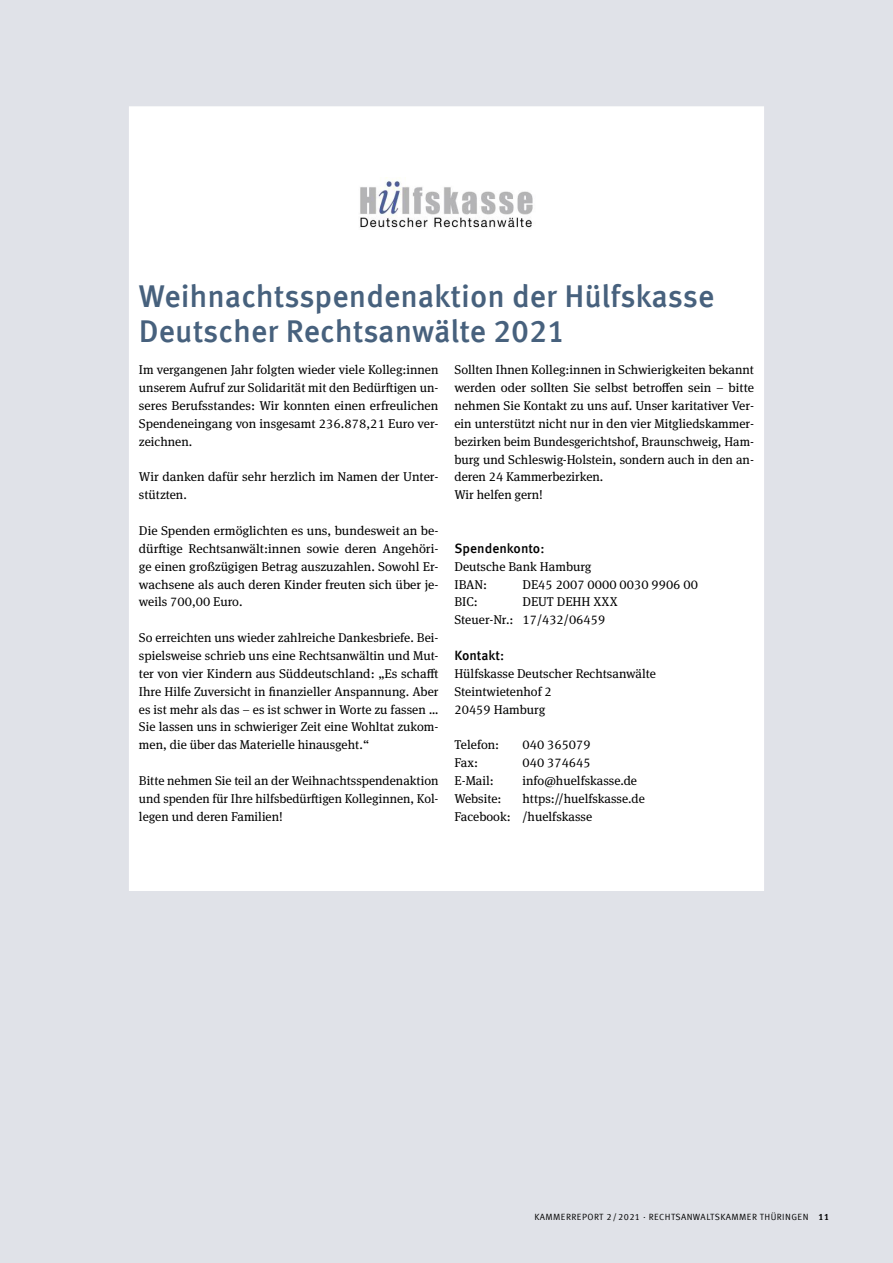
<style>
.page{position:relative;width:893px;height:1263px;background:#e0e2e8}
.page>*{position:absolute;margin:0;border:0;box-sizing:border-box;transform-origin:0 0}
.h2_default{font:500 31.5px/34.8px "Meta Offc";color:#47617d}
.h4_default{font:500 13.5px "Meta Offc";color:#000}
.p_left{font:12.75px/17.9px "Meta Serif OT";color:#000;text-align:justify}
.t1{font:9px "Meta Offc Norm";letter-spacing:.05em;color:#000}
.s1{font-family:"Meta Offc";font-weight:700}
</style>
<div class="page">
<div style="left:129px;top:107px;width:634px;height:783px;background:#fff"></div>
<img style="left:359px;top:181px;width:174px;height:47px">
<p class="h2_default" style="left:139px;top:280px;width:577px">Weihnachtsspendenaktion der Hülfskasse<br>Deutscher Rechtsanwälte 2021</p>
<p class="p_left" style="left:139px;top:361px;width:301px">Im vergangenen Jahr folgten wieder viele Kolleg:innen unserem Aufruf zur Solidarität mit den Bedürftigen un&shy;seres Berufsstandes: Wir konnten einen erfreulichen Spendeneingang von insgesamt 236.878,21 Euro ver&shy;zeichnen.</p>
<p class="p_left" style="left:139px;top:468px;width:301px">Wir danken dafür sehr herzlich im Namen der Unter&shy;stützten.</p>
<p class="p_left" style="left:139px;top:522px;width:301px">Die Spenden ermöglichten es uns, bundesweit an be&shy;dürftige Rechtsanwält:innen sowie deren Angehöri&shy;ge einen großzügigen Betrag auszuzahlen. Sowohl Er&shy;wachsene als auch deren Kinder freuten sich über je&shy;weils 700,00 Euro.</p>
<p class="p_left" style="left:139px;top:629px;width:301px">So erreichten uns wieder zahlreiche Dankesbriefe. Bei&shy;spielsweise schrieb uns eine Rechtsanwältin und Mut&shy;ter von vier Kindern aus Süddeutschland: „Es schafft Ihre Hilfe Zuversicht in finanzieller Anspannung. Aber es ist mehr als das – es ist schwer in Worte zu fassen … Sie lassen uns in schwieriger Zeit eine Wohltat zukom&shy;men, die über das Materielle hinausgeht.“</p>
<p class="p_left" style="left:139px;top:772px;width:301px">Bitte nehmen Sie teil an der Weihnachtsspendenaktion und spenden für Ihre hilfsbedürftigen Kolleginnen, Kol&shy;legen und deren Familien!</p>
<p class="p_left" style="left:454px;top:361px;width:301px">Sollten Ihnen Kolleg:innen in Schwierigkeiten bekannt werden oder sollten Sie selbst betroffen sein – bitte nehmen Sie Kontakt zu uns auf. Unser karitativer Ver&shy;ein unterstützt nicht nur in den vier Mitgliedskammer&shy;bezirken beim Bundesgerichtshof, Braunschweig, Ham&shy;burg und Schleswig-Holstein, sondern auch in den an&shy;deren 24 Kammerbezirken.</p>
<p class="p_left" style="left:454px;top:486px;width:90px">Wir helfen gern!</p>
<p class="h4_default" style="left:454px;top:540px;width:92px">Spendenkonto:</p>
<p class="p_left" style="left:454px;top:557px;width:139px">Deutsche Bank Hamburg</p>
<p class="p_left" style="left:454px;top:575px;width:34px">IBAN:</p>
<p class="p_left" style="left:522px;top:575px;width:177px">DE45 2007 0000 0030 9906 00</p>
<p class="p_left" style="left:454px;top:593px;width:25px">BIC:</p>
<p class="p_left" style="left:522px;top:593px;width:97px">DEUT DEHH XXX</p>
<p class="p_left" style="left:454px;top:611px;width:152px">Steuer-Nr.: 17/432/06459</p>
<p class="h4_default" style="left:454px;top:647px;width:51px">Kontakt:</p>
<p class="p_left" style="left:454px;top:664px;width:203px">Hülfskasse Deutscher Rechtsanwälte</p>
<p class="p_left" style="left:454px;top:682px;width:99px">Steintwietenhof 2</p>
<p class="p_left" style="left:454px;top:700px;width:92px">20459 Hamburg</p>
<p class="p_left" style="left:454px;top:736px;width:46px">Telefon:</p>
<p class="p_left" style="left:522px;top:736px;width:70px">040 365079</p>
<p class="p_left" style="left:454px;top:754px;width:25px">Fax:</p>
<p class="p_left" style="left:522px;top:754px;width:70px">040 374645</p>
<p class="p_left" style="left:454px;top:772px;width:41px">E-Mail:</p>
<p class="p_left" style="left:522px;top:772px;width:116px">info@huelfskasse.de</p>
<p class="p_left" style="left:454px;top:789px;width:49px">Website:</p>
<p class="p_left" style="left:522px;top:789px;width:124px">https://huelfskasse.de</p>
<p class="p_left" style="left:454px;top:807px;width:139px">Facebook: /huelfskasse</p>
<p class="t1" style="left:534px;top:1212px;width:14px">KAMM</p>
<p class="t1" style="left:561px;top:1212px;width:270px">ER-REPORT 2/2021 · RECHTSANWALTSKAMMER THÜRINGEN <span class="s1">11</span></p>
</div>
